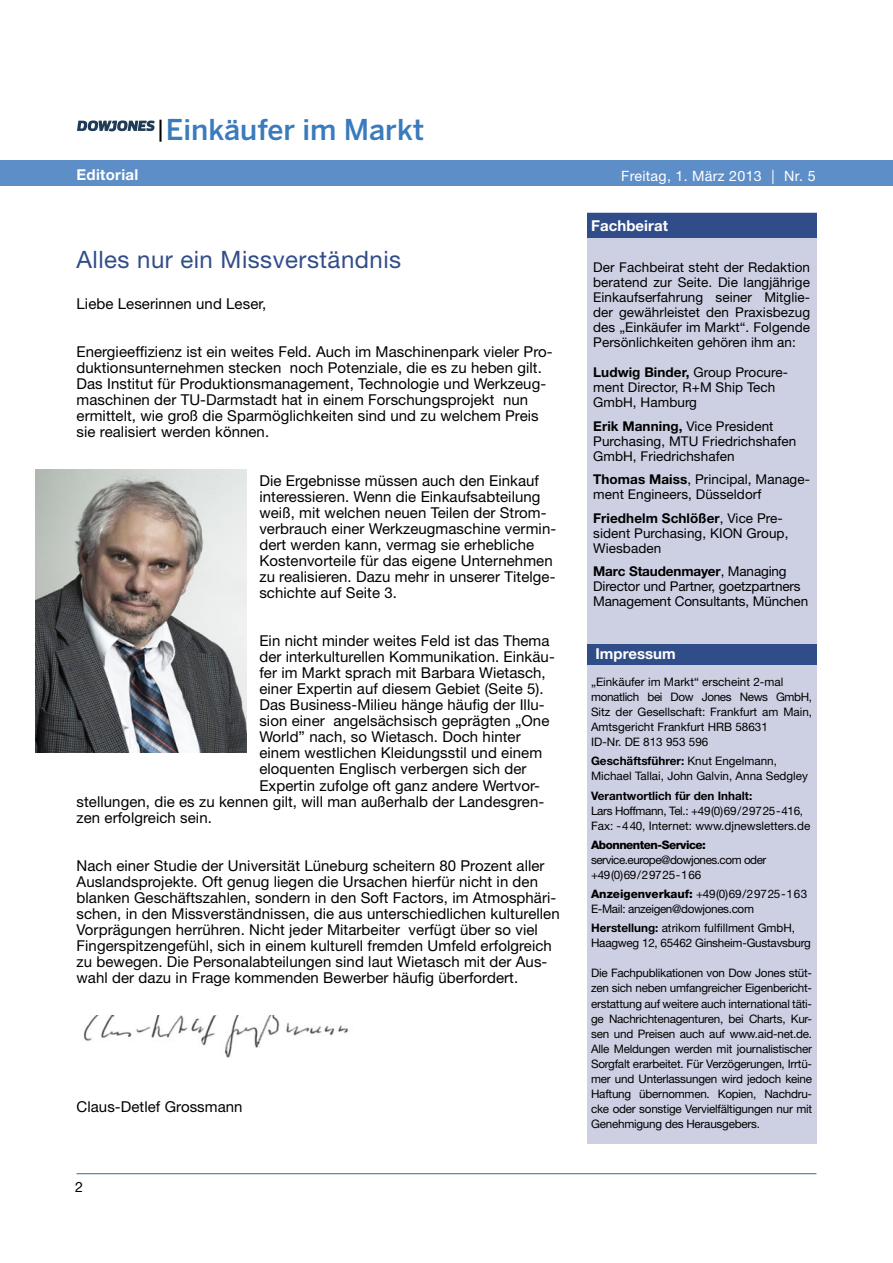
<style>
.page{position:relative;width:893px;height:1263px;background:#fff}
.page>*{position:absolute;margin:0;border:0;box-sizing:border-box;transform-origin:0 0}
.t1{font:500 28.5px "Benton Sans";color:#3a7bbe}
.t2{font:24px "Helvetica Neue LT";letter-spacing:.02em;color:#314d89}
.t3{font:15px/16px "Helvetica Neue LT";letter-spacing:.005em;color:#000}
.t4{font:700 15px "Helvetica Neue LT";letter-spacing:.005em;color:#fff}
.t5{font:14.25px "Helvetica Neue LT";letter-spacing:.02em;color:#fff}
.t6{font:14.25px "Helvetica Neue LT";color:#000}
.t7{font:13.5px/15px "Helvetica Neue LT";letter-spacing:.005em;color:#000}
.t8{font:11.7px/15px "Helvetica Neue LT";letter-spacing:-.02em;color:#000}
.t9{font:11.7px/15px "Helvetica Neue LT";color:#000}
.t10{font:11.7px/15px "Helvetica Neue LT";letter-spacing:-.04em;color:#000}
.t11{font:700 11.7px "Helvetica Neue LT";color:#000}
.t12{font:800 11.7px "Helvetica Neue LT";letter-spacing:-.04em;color:#000}
.s1{font-weight:400;font-size:23.4px;color:#000}
.s2{font-weight:700}
.s3{font-weight:800}
</style>
<div class="page">
<hr style="left:77px;top:1173px;width:739px;height:1px;background:#3a7bbe">
<div style="left:0;top:160px;width:893px;height:26px;background:#5e8ec8"></div>
<svg style="left:77px;top:120px;width:78px;height:11px"></svg>
<div style="left:587px;top:213px;width:229px;height:931px;background:#cdd0e3"></div>
<div style="left:587px;top:213px;width:229px;height:25px;background:#314d89"></div>
<div style="left:587px;top:644px;width:229px;height:21px;background:#314d89"></div>
<img style="left:35px;top:469px;width:212px;height:284px">
<img style="left:83px;top:1015px;width:266px;height:43px">
<p class="t4" style="left:77px;top:165px;width:63px">Editorial</p>
<h1 class="t1" style="left:155px;top:112px;width:270px"><span class="s1">|</span>Einkäufer im Markt</h1>
<h2 class="t2" style="left:77px;top:245px;width:326px">Alles nur ein Missverständnis</h2>
<p class="t3" style="left:77px;top:295px;width:191px">Liebe Leserinnen und Leser,</p>
<p class="t3" style="left:77px;top:343px;width:478px">Energieeffizienz ist ein weites Feld. Auch im Maschinenpark vieler Pro&shy;duktionsunternehmen stecken noch Potenziale, die es zu heben gilt.<br>Das Institut für Produktionsmanagement, Technologie und Werkzeug&shy;maschinen der TU-Darmstadt hat in einem Forschungsprojekt nun ermittelt, wie groß die Sparmöglichkeiten sind und zu welchem Preis sie realisiert werden können.</p>
<p class="t3" style="left:259px;top:472px;width:298px">Die Ergebnisse müssen auch den Einkauf interessieren. Wenn die Einkaufsabteilung weiß, mit welchen neuen Teilen der Strom&shy;verbrauch einer Werkzeugmaschine vermin&shy;dert werden kann, vermag sie erhebliche Kostenvorteile für das eigene Unternehmen zu realisieren. Dazu mehr in unserer Titelge&shy;schichte auf Seite 3.</p>
<p class="t3" style="left:259px;top:632px;width:292px">Ein nicht minder weites Feld ist das Thema</p>
<p class="t3" style="left:259px;top:648px;width:297px">der interkulturellen Kommunikation. Einkäu-</p>
<p class="t3" style="left:259px;top:665px;width:288px">fer im Markt sprach mit Barbara Wietasch,</p>
<p class="t3" style="left:259px;top:681px;width:286px">einer Expertin auf diesem Gebiet (Seite 5).</p>
<p class="t3" style="left:259px;top:697px;width:287px">Das Business-Milieu hänge häufig der Illu-</p>
<p class="t3" style="left:259px;top:713px;width:291px">sion einer angelsächsisch geprägten „One</p>
<p class="t3" style="left:259px;top:729px;width:263px">World” nach, so Wietasch. Doch hinter</p>
<p class="t3" style="left:259px;top:745px;width:284px">einem westlichen Kleidungsstil und einem</p>
<p class="t3" style="left:259px;top:761px;width:269px">eloquenten Englisch verbergen sich der</p>
<p class="t3" style="left:259px;top:777px;width:282px">Expertin zufolge oft ganz andere Wertvor-</p>
<p class="t3" style="left:77px;top:793px;width:469px">stellungen, die es zu kennen gilt, will man außerhalb der Landesgren-</p>
<p class="t3" style="left:77px;top:809px;width:137px">zen erfolgreich sein.</p>
<p class="t3" style="left:77px;top:857px;width:485px">Nach einer Studie der Universität Lüneburg scheitern 80 Prozent aller Auslandsprojekte. Oft genug liegen die Ursachen hierfür nicht in den blanken Geschäftszahlen, sondern in den Soft Factors, im Atmosphäri&shy;schen, in den Missverständnissen, die aus unterschiedlichen kulturellen Vorprägungen herrühren. Nicht jeder Mitarbeiter verfügt über so viel Fingerspitzengefühl, sich in einem kulturell fremden Umfeld erfolgreich zu bewegen. Die Personalabteilungen sind laut Wietasch mit der Aus&shy;wahl der dazu in Frage kommenden Bewerber häufig überfordert.</p>
<p class="t3" style="left:77px;top:1098px;width:168px">Claus-Detlef Grossmann</p>
<p class="t6" style="left:75px;top:1178px;width:9px">2</p>
<p class="t5" style="left:621px;top:167px;width:196px">Freitag, 1. März 2013 | Nr. 5</p>
<p class="t4" style="left:591px;top:217px;width:79px">Fachbeirat</p>
<p class="t7" style="left:593px;top:260px;width:218px;text-align:justify">Der Fachbeirat steht der Redaktion beratend zur Seite. Die langjährige Einkaufserfahrung seiner Mitglie&shy;der gewährleistet den Praxisbezug des „Einkäufer im Markt“. Folgende Persönlichkeiten gehören ihm an:</p>
<p class="t7" style="left:593px;top:365px;width:196px"><span class="s2">Ludwig Binder,</span> Group Procure&shy;ment Director, R+M Ship Tech<br>GmbH, Hamburg</p>
<p class="t7" style="left:593px;top:418px;width:205px"><span class="s2">Erik Manning,</span> Vice President<br>Purchasing, MTU Friedrichshafen<br>GmbH, Friedrichshafen</p>
<p class="t7" style="left:593px;top:472px;width:218px"><span class="s2">Thomas Maiss</span>, Principal, Manage&shy;ment Engineers, Düsseldorf</p>
<p class="t7" style="left:593px;top:510px;width:197px"><span class="s2">Friedhelm Schlößer</span>, Vice Pre&shy;sident Purchasing, KION Group,<br>Wiesbaden</p>
<p class="t7" style="left:593px;top:564px;width:217px"><span class="s2">Marc Staudenmayer</span>, Managing<br>Director und Partner, goetzpartners<br>Management Consultants, München</p>
<p class="t4" style="left:595px;top:644px;width:82px">Impressum</p>
<p class="t9" style="left:591px;top:674px;width:223px">„Einkäufer im Markt“ erscheint 2-mal monatlich bei Dow Jones News GmbH, Sitz der Gesellschaft: Frankfurt am Main, Amtsgericht Frankfurt HRB 58631<br>ID-Nr. DE 813 953 596</p>
<p class="t9" style="left:591px;top:754px;width:218px"><span class="s2">Geschäftsführer:</span> Knut Engelmann,<br>Michael Tallai, John Galvin, Anna Sedgley</p>
<p class="t11" style="left:591px;top:788px;width:163px">Verantwortlich für den Inhalt:</p>
<p class="t9" style="left:591px;top:803px;width:221px">Lars Hoffmann, Tel.: +49 (0) 69 / 2 97 25 - 416,<br>Fax: - 4 40, Internet: www.djnewsletters.de</p>
<p class="t12" style="left:591px;top:838px;width:116px">Abonnenten-Service:</p>
<p class="t10" style="left:591px;top:852px;width:177px">service.europe@dowjones.com oder +49 (0) 69 / 2 97 25 - 1 66</p>
<p class="t8" style="left:591px;top:886px;width:218px"><span class="s3">Anzeigenverkauf:</span> +49 (0) 69 / 2 97 25 - 1 6 3<br>E-Mail: anzeigen@dowjones.com</p>
<p class="t8" style="left:591px;top:921px;width:221px"><span class="s2">Herstellung:</span> atrikom fulfillment GmbH,<br>Haagweg 12, 65462 Ginsheim-Gustavsburg</p>
<p class="t8" style="left:591px;top:966px;width:223px;text-align:justify">Die Fachpublikationen von Dow Jones stüt&shy;zen sich neben umfangreicher Eigenbericht&shy;erstattung auf weitere auch international täti&shy;ge Nachrichtenagenturen, bei Charts, Kur&shy;sen und Preisen auch auf www.aid-net.de.<br>Alle Meldungen werden mit journalistischer Sorgfalt erarbeitet. Für Verzögerungen, Irrtü&shy;mer und Unterlassungen wird jedoch keine Haftung übernommen. Kopien, Nachdru&shy;cke oder sonstige Vervielfältigungen nur mit Genehmigung des Herausgebers.</p>
</div>
